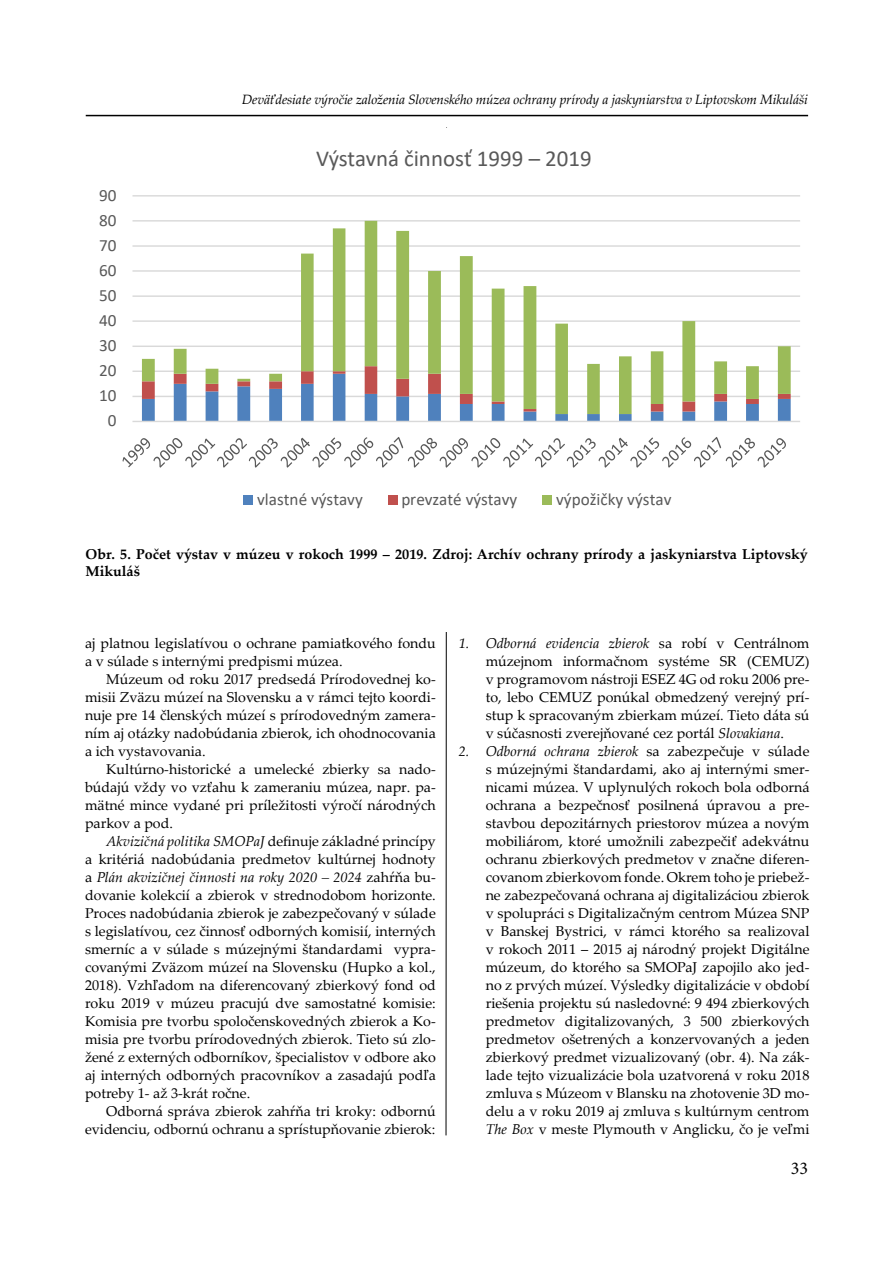
<style>
.page{position:relative;width:893px;height:1263px;background:#fff}
.page>*{position:absolute;margin:0;border:0;box-sizing:border-box;transform-origin:0 0}
.t1{font:22.95px "Calibri";color:#595959}
.t2{font:18px "Minion Pro";color:#000}
.t3{font:17.25px "Calibri";color:#595959}
.t4{font:17.1px "Calibri";color:#595959}
.t5{font:14.25px/18px "Palatino Linotype";color:#000;text-align:justify}
.t6{font:700 14.25px/17.1px "Palatino Linotype";color:#000}
.t7{font:italic 13.5px "Palatino Linotype";letter-spacing:-.01em;color:#000}
.s1{font-style:italic}
</style>
<div class="page">
<hr style="left:86px;top:115px;width:722px;height:1px;background:#000">
<svg style="left:122px;top:195px;width:678px;height:310px"></svg>
<p class="t7" style="left:242px;top:90px;width:568px">Deväťdesiate výročie založenia Slovenského múzea ochrany prírody a jaskyniarstva v Liptovskom Mikuláši</p>
<p class="t3" style="left:99px;top:183px;width:19px">90</p>
<p class="t4" style="left:99px;top:208px;width:19px">80</p>
<p class="t3" style="left:99px;top:233px;width:19px">70</p>
<p class="t3" style="left:99px;top:258px;width:19px">60</p>
<p class="t3" style="left:99px;top:283px;width:19px">50</p>
<p class="t3" style="left:99px;top:308px;width:19px">40</p>
<p class="t3" style="left:99px;top:333px;width:19px">30</p>
<p class="t3" style="left:99px;top:358px;width:19px">20</p>
<p class="t4" style="left:99px;top:384px;width:19px">10</p>
<p class="t3" style="left:108px;top:409px;width:10px">0</p>
<h1 class="t1" style="left:316px;top:142px;width:277px">Výstavná činnosť 1999 – 2019</h1>
<p class="t3" style="left:257px;top:487px;width:107px">vlastné výstavy</p>
<p class="t3" style="left:401px;top:487px;width:118px">prevzaté výstavy</p>
<p class="t3" style="left:556px;top:487px;width:117px">výpožičky výstav</p>
<p class="t6" style="left:85px;top:545px;width:724px">Obr. 5. Počet výstav v múzeu v rokoch 1999 – 2019. Zdroj: Archív ochrany prírody a jaskyniarstva Liptovský<br>Mikuláš</p>
<p class="t5" style="left:85px;top:634px;width:352px">aj platnou legislatívou o ochrane pamiatkového fondu a v súlade s internými predpismi múzea.</p>
<p class="t5" style="left:85px;top:670px;width:352px;text-indent:21px">Múzeum od roku 2017 predsedá Prírodovednej ko&shy;misii Zväzu múzeí na Slovensku a v rámci tejto koordi&shy;nuje pre 14 členských múzeí s prírodovedným zamera&shy;ním aj otázky nadobúdania zbierok, ich ohodnocovania a ich vystavovania.</p>
<p class="t5" style="left:85px;top:760px;width:352px;text-indent:21px">Kultúrno-historické a umelecké zbierky sa nado&shy;búdajú vždy vo vzťahu k zameraniu múzea, napr. pa&shy;mätné mince vydané pri príležitosti výročí národných parkov a pod.</p>
<p class="t5" style="left:85px;top:832px;width:352px;text-indent:21px"><span class="s1">Akvizičná politika SMOPaJ</span> definuje základné princípy a kritériá nadobúdania predmetov kultúrnej hodnoty a <span class="s1">Plán akvizičnej činnosti na roky 2020 – 2024</span> zahŕňa bu&shy;dovanie kolekcií a zbierok v strednodobom horizonte.<br>Proces nadobúdania zbierok je zabezpečovaný v súlade s legislatívou, cez činnosť odborných komisií, interných smerníc a v súlade s múzejnými štandardami vypra&shy;covanými Zväzom múzeí na Slovensku (Hupko a kol., 2018). Vzhľadom na diferencovaný zbierkový fond od roku 2019 v múzeu pracujú dve samostatné komisie:<br>Komisia pre tvorbu spoločenskovedných zbierok a Ko&shy;misia pre tvorbu prírodovedných zbierok. Tieto sú zlo&shy;žené z externých odborníkov, špecialistov v odbore ako aj interných odborných pracovníkov a zasadajú podľa potreby 1- až 3-krát ročne.</p>
<p class="t5" style="left:85px;top:1102px;width:352px;text-align:right">Odborná správa zbierok zahŕňa tri kroky: odbornú evidenciu, odbornú ochranu a sprístupňovanie zbierok:</p>
<p class="t5" style="left:486px;top:634px;width:325px;text-indent:-27px"><span class="s1">1. Odborná evidencia zbierok</span> sa robí v Centrálnom múzejnom informačnom systéme SR (CEMUZ) v programovom nástroji ESEZ 4G od roku 2006 pre&shy;to, lebo CEMUZ ponúkal obmedzený verejný prí&shy;stup k spracovaným zbierkam múzeí. Tieto dáta sú v súčasnosti zverejňované cez portál <span class="s1">Slovakiana</span>.</p>
<p class="t5" style="left:486px;top:742px;width:325px;text-indent:-27px"><span class="s1">2. Odborná ochrana zbierok</span> sa zabezpečuje v súlade s múzejnými štandardami, ako aj internými smer&shy;nicami múzea. V uplynulých rokoch bola odborná ochrana a bezpečnosť posilnená úpravou a pre&shy;stavbou depozitárnych priestorov múzea a novým mobiliárom, ktoré umožnili zabezpečiť adekvátnu ochranu zbierkových predmetov v značne diferen&shy;covanom zbierkovom fonde. Okrem toho je priebež&shy;ne zabezpečovaná ochrana aj digitalizáciou zbierok v spolupráci s Digitalizačným centrom Múzea SNP v Banskej Bystrici, v rámci ktorého sa realizoval v rokoch 2011 – 2015 aj národný projekt Digitálne múzeum, do ktorého sa SMOPaJ zapojilo ako jed&shy;no z prvých múzeí. Výsledky digitalizácie v období riešenia projektu sú nasledovné: 9 494 zbierkových predmetov digitalizovaných, 3 500 zbierkových predmetov ošetrených a konzervovaných a jeden zbierkový predmet vizualizovaný (obr. 4). Na zák&shy;lade tejto vizualizácie bola uzatvorená v roku 2018 zmluva s Múzeom v Blansku na zhotovenie 3D mo&shy;delu a v roku 2019 aj zmluva s kultúrnym centrom <span class="s1">The Box</span> v meste Plymouth v Anglicku, čo je veľmi</p>
<p class="t2" style="left:791px;top:1156px;width:19px">33</p>
</div>
